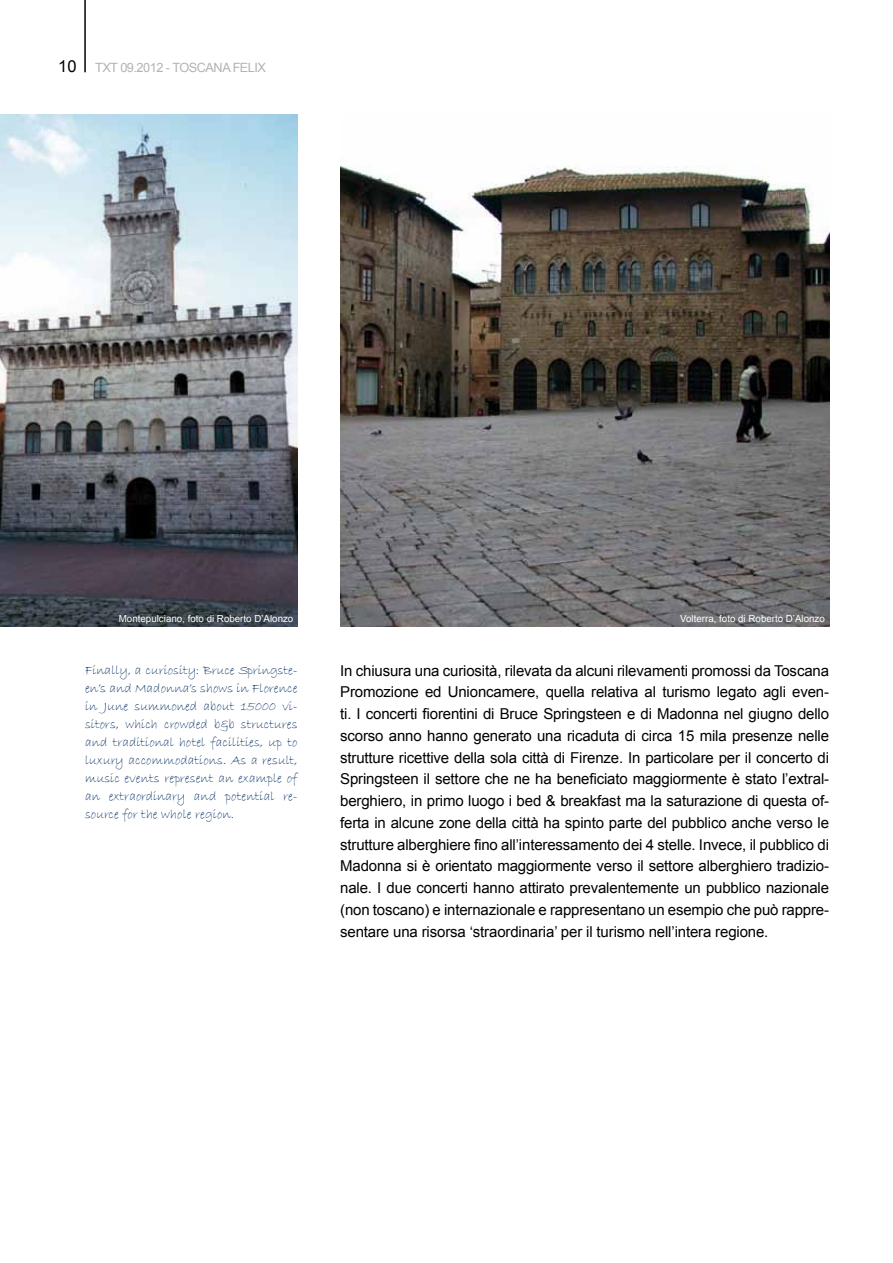
<style>
.page{position:relative;width:893px;height:1263px;background:#fff}
.page>*{position:absolute;margin:0;border:0;box-sizing:border-box;transform-origin:0 0}
.t1{font:16.5px "Arial";color:#000}
.t2{font:15px/21.8px "Arial";letter-spacing:-.01em;color:#000;text-align:justify}
.t3{font:13.5px/18px "Bradley Hand ITC Std";color:#002c61;text-align:justify}
.t4{font:12.75px "Arial";letter-spacing:-.04em;color:#b1b3b4}
.t5{font:9.75px "Arial";color:#fff}
</style>
<div class="page">
<hr style="left:84px;top:0;width:2px;height:72px;background:#000">
<img style="left:0;top:115px;width:298px;height:511px">
<img style="left:340px;top:165px;width:489px;height:461px">
<p class="t1" style="left:58px;top:56px;width:20px">10</p>
<p class="t4" style="left:95px;top:59px;width:172px">TXT 09.2012 - toscana felix</p>
<p class="t5" style="left:119px;top:612px;width:176px">Montepulciano, foto di Roberto D’Alonzo</p>
<p class="t5" style="left:680px;top:612px;width:146px">Volterra, foto di Roberto D’Alonzo</p>
<p class="t3" style="left:85px;top:662px;width:214px">Finally, a curiosity: Bruce Springste&shy;en’s and Madonna’s shows in Florence in June summoned about 15000 vi&shy;sitors, which crowded b&amp;b structures and traditional hotel facilities, up to luxury accommodations. As a result, music events represent an example of an extraordinary and potential re&shy;source for the whole region.</p>
<p class="t2" style="left:340px;top:660px;width:490px">In chiusura una curiosità, rilevata da alcuni rilevamenti promossi da Toscana Promozione ed Unioncamere, quella relativa al turismo legato agli even&shy;ti. I concerti fiorentini di Bruce Springsteen e di Madonna nel giugno dello scorso anno hanno generato una ricaduta di circa 15 mila presenze nelle strutture ricettive della sola città di Firenze. In particolare per il concerto di Springsteen il settore che ne ha beneficiato maggiormente è stato l’extral&shy;berghiero, in primo luogo i bed &amp; breakfast ma la saturazione di questa of&shy;ferta in alcune zone della città ha spinto parte del pubblico anche verso le strutture alberghiere fino all’interessamento dei 4 stelle. Invece, il pubblico di Madonna si è orientato maggiormente verso il settore alberghiero tradizio&shy;nale. I due concerti hanno attirato prevalentemente un pubblico nazionale (non toscano) e internazionale e rappresentano un esempio che può rappre&shy;sentare una risorsa ‘straordinaria’ per il turismo nell’intera regione.</p>
</div>
